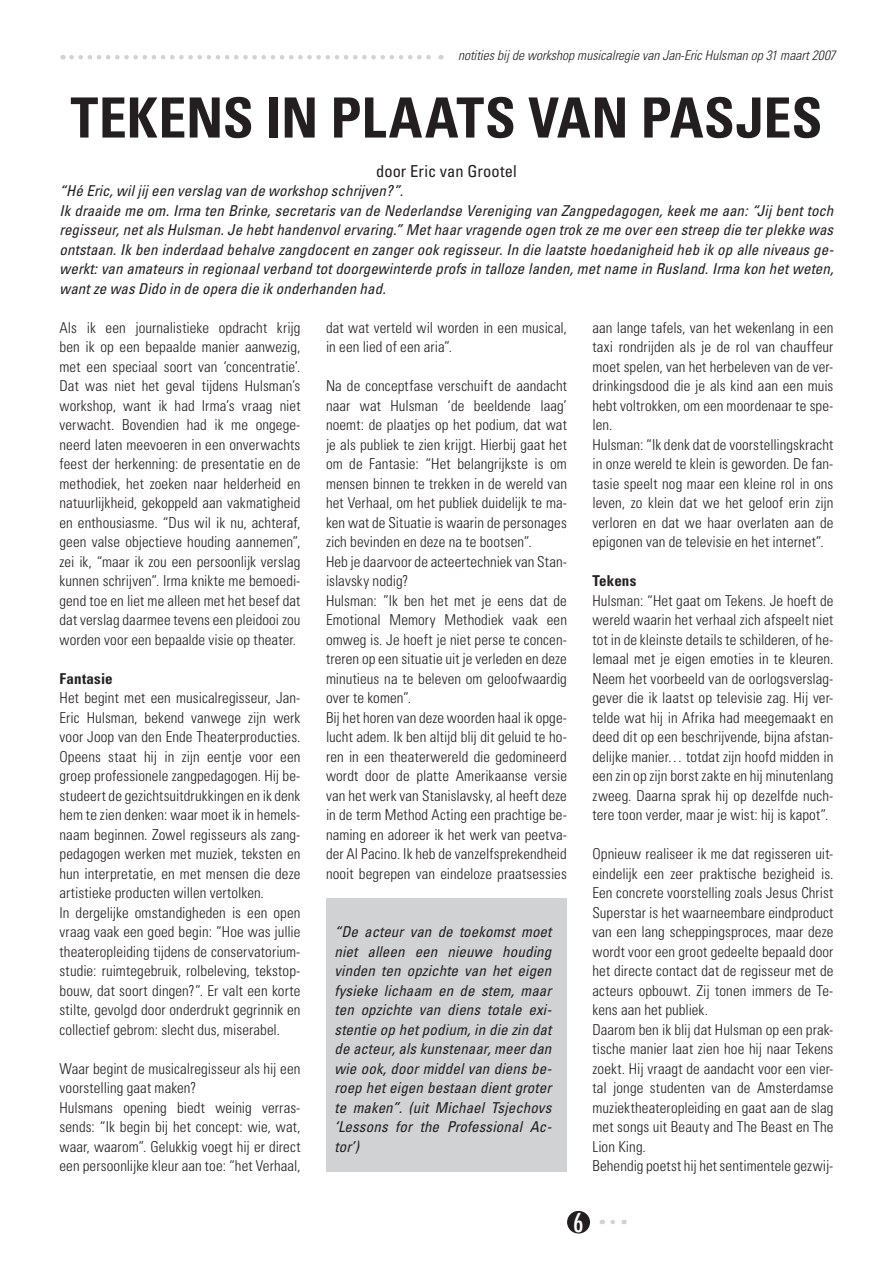
<style>
.page{position:relative;width:893px;height:1263px;background:#fff}
.page>*{position:absolute;margin:0;border:0;box-sizing:border-box;transform-origin:0 0}
.t1{font:700 condensed 55.5px "Univers";letter-spacing:.005em;color:#231f20}
.t2{font:500 condensed 25.5px "Futura";color:#fff}
.t3{font:condensed 16.5px "Univers";letter-spacing:.005em;color:#231f20}
.t4{font:300 condensed 15px/19.5px "Univers";letter-spacing:.005em;color:#231f20}
.t5{font:italic condensed 15px/19.5px "Univers";letter-spacing:.005em;color:#231f20}
.t6{font:700 condensed 15px "Univers";letter-spacing:.01em;color:#231f20}
.t7{font:italic 300 condensed 13.5px "Univers";color:#231f20}
</style>
<div class="page">
<div style="left:568px;top:1211px;width:21px;height:22px;background:#231f20;border-radius:50%"></div>
<div style="left:567px;top:1211px;width:23px;height:22px;border:2px solid #231f20;border-radius:50%"></div>
<svg style="left:613px;top:1220px;width:11px;height:4px"></svg>
<svg style="left:72px;top:55px;width:370px;height:4px"></svg>
<div style="left:326px;top:898px;width:241px;height:273px;background:#d1d2d4"></div>
<p class="t7" style="left:458px;top:48px;width:379px">notities bij de workshop musicalregie van Jan-Eric Hulsman op 31 maart 2007</p>
<h1 class="t1" style="left:70px;top:84px;width:753px">TEKENS IN PLAATS VAN PASJES</h1>
<p class="t3" style="left:376px;top:160px;width:142px">door Eric van Grootel</p>
<p class="t5" style="left:60px;top:181px;width:776px">“Hé Eric, wil jij een verslag van de workshop schrijven?”.<br>Ik draaide me om. Irma ten Brinke, secretaris van de Nederlandse Vereniging van Zangpedagogen, keek me aan: “Jij bent toch regisseur, net als Hulsman. Je hebt handenvol ervaring.” Met haar vragende ogen trok ze me over een streep die ter plekke was ontstaan. Ik ben inderdaad behalve zangdocent en zanger ook regisseur. In die laatste hoedanigheid heb ik op alle niveaus ge&shy;werkt: van amateurs in regionaal verband tot doorgewinterde profs in talloze landen, met name in Rusland. Irma kon het weten, want ze was Dido in de opera die ik onderhanden had.</p>
<p class="t4" style="left:60px;top:317px;width:242px;text-align:justify">Als ik een journalistieke opdracht krijg ben ik op een bepaalde manier aanwezig, met een speciaal soort van ‘concentratie’.<br>Dat was niet het geval tijdens Hulsman’s workshop, want ik had Irma’s vraag niet verwacht. Bovendien had ik me ongege&shy;neerd laten meevoeren in een onverwachts feest der herkenning: de presentatie en de methodiek, het zoeken naar helderheid en natuurlijkheid, gekoppeld aan vakmatigheid en enthousiasme. “Dus wil ik nu, achteraf, geen valse objectieve houding aannemen”, zei ik, “maar ik zou een persoonlijk verslag kunnen schrijven”. Irma knikte me bemoedi&shy;gend toe en liet me alleen met het besef dat dat verslag daarmee tevens een pleidooi zou worden voor een bepaalde visie op theater.</p>
<p class="t6" style="left:60px;top:669px;width:55px">Fantasie</p>
<p class="t4" style="left:60px;top:688px;width:242px">Het begint met een musicalregisseur, Jan-Eric Hulsman, bekend vanwege zijn werk voor Joop van den Ende Theaterproducties.<br>Opeens staat hij in zijn eentje voor een groep professionele zangpedagogen. Hij be&shy;studeert de gezichtsuitdrukkingen en ik denk hem te zien denken: waar moet ik in hemels&shy;naam beginnen. Zowel regisseurs als zang&shy;pedagogen werken met muziek, teksten en hun interpretatie, en met mensen die deze artistieke producten willen vertolken.<br>In dergelijke omstandigheden is een open vraag vaak een goed begin: ”Hoe was jullie theateropleiding tijdens de conservatorium&shy;studie: ruimtegebruik, rolbeleving, tekstop&shy;bouw, dat soort dingen?”. Er valt een korte stilte, gevolgd door onderdrukt gegrinnik en collectief gebrom: slecht dus, miserabel.</p>
<p class="t4" style="left:60px;top:1058px;width:242px">Waar begint de musicalregisseur als hij een voorstelling gaat maken?<br>Hulsmans opening biedt weinig verras&shy;sends: “Ik begin bij het concept: wie, wat, waar, waarom”. Gelukkig voegt hij er direct een persoonlijke kleur aan toe: “het Verhaal,</p>
<p class="t4" style="left:326px;top:317px;width:242px">dat wat verteld wil worden in een musical, in een lied of een aria”.</p>
<p class="t4" style="left:326px;top:376px;width:242px">Na de conceptfase verschuift de aandacht naar wat Hulsman ‘de beeldende laag’ noemt: de plaatjes op het podium, dat wat je als publiek te zien krijgt. Hierbij gaat het om de Fantasie: “Het belangrijkste is om mensen binnen te trekken in de wereld van het Verhaal, om het publiek duidelijk te ma&shy;ken wat de Situatie is waarin de personages zich bevinden en deze na te bootsen”.<br>Heb je daarvoor de acteertechniek van Stan&shy;islavsky nodig?<br>Hulsman: ”Ik ben het met je eens dat de Emotional Memory Methodiek vaak een omweg is. Je hoeft je niet perse te concen&shy;treren op een situatie uit je verleden en deze minutieus na te beleven om geloofwaardig over te komen”.<br>Bij het horen van deze woorden haal ik opge&shy;lucht adem. Ik ben altijd blij dit geluid te ho&shy;ren in een theaterwereld die gedomineerd wordt door de platte Amerikaanse versie van het werk van Stanislavsky, al heeft deze in de term Method Acting een prachtige be&shy;naming en adoreer ik het werk van peetva&shy;der Al Pacino. Ik heb de vanzelfsprekendheid nooit begrepen van eindeloze praatsessies</p>
<p class="t5" style="left:334px;top:922px;width:218px;text-align:justify">“De acteur van de toekomst moet niet alleen een nieuwe houding vinden ten opzichte van het eigen fysieke lichaam en de stem, maar ten opzichte van diens totale exi&shy;stentie op het podium, in die zin dat de acteur, als kunstenaar, meer dan wie ook, door middel van diens be&shy;roep het eigen bestaan dient groter te maken”. (uit Michael Tsjechovs ‘Lessons for the Professional Ac&shy;tor’)</p>
<p class="t4" style="left:592px;top:317px;width:242px">aan lange tafels, van het wekenlang in een taxi rondrijden als je de rol van chauffeur moet spelen, van het herbeleven van de ver&shy;drinkingsdood die je als kind aan een muis hebt voltrokken, om een moordenaar te spe&shy;len.<br>Hulsman: “Ik denk dat de voorstellingskracht in onze wereld te klein is geworden. De fan&shy;tasie speelt nog maar een kleine rol in ons leven, zo klein dat we het geloof erin zijn verloren en dat we haar overlaten aan de epigonen van de televisie en het internet”.</p>
<p class="t6" style="left:592px;top:571px;width:45px">Tekens</p>
<p class="t4" style="left:592px;top:590px;width:242px;text-align:justify">Hulsman: “Het gaat om Tekens. Je hoeft de wereld waarin het verhaal zich afspeelt niet tot in de kleinste details te schilderen, of he&shy;lemaal met je eigen emoties in te kleuren.<br>Neem het voorbeeld van de oorlogsverslag&shy;gever die ik laatst op televisie zag. Hij ver&shy;telde wat hij in Afrika had meegemaakt en deed dit op een beschrijvende, bijna afstan&shy;delijke manier… totdat zijn hoofd midden in een zin op zijn borst zakte en hij minutenlang zweeg. Daarna sprak hij op dezelfde nuch&shy;tere toon verder, maar je wist: hij is kapot”.</p>
<p class="t4" style="left:592px;top:844px;width:242px">Opnieuw realiseer ik me dat regisseren uit&shy;eindelijk een zeer praktische bezigheid is.<br>Een concrete voorstelling zoals Jesus Christ Superstar is het waarneembare eindproduct van een lang scheppingsproces, maar deze wordt voor een groot gedeelte bepaald door het directe contact dat de regisseur met de acteurs opbouwt. Zij tonen immers de Te&shy;kens aan het publiek.<br>Daarom ben ik blij dat Hulsman op een prak&shy;tische manier laat zien hoe hij naar Tekens zoekt. Hij vraagt de aandacht voor een vier&shy;tal jonge studenten van de Amsterdamse muziektheateropleiding en gaat aan de slag met songs uit Beauty and The Beast en The Lion King.<br>Behendig poetst hij het sentimentele gezwij-</p>
<h2 class="t2" style="left:573px;top:1206px;width:12px">6</h2>
</div>
